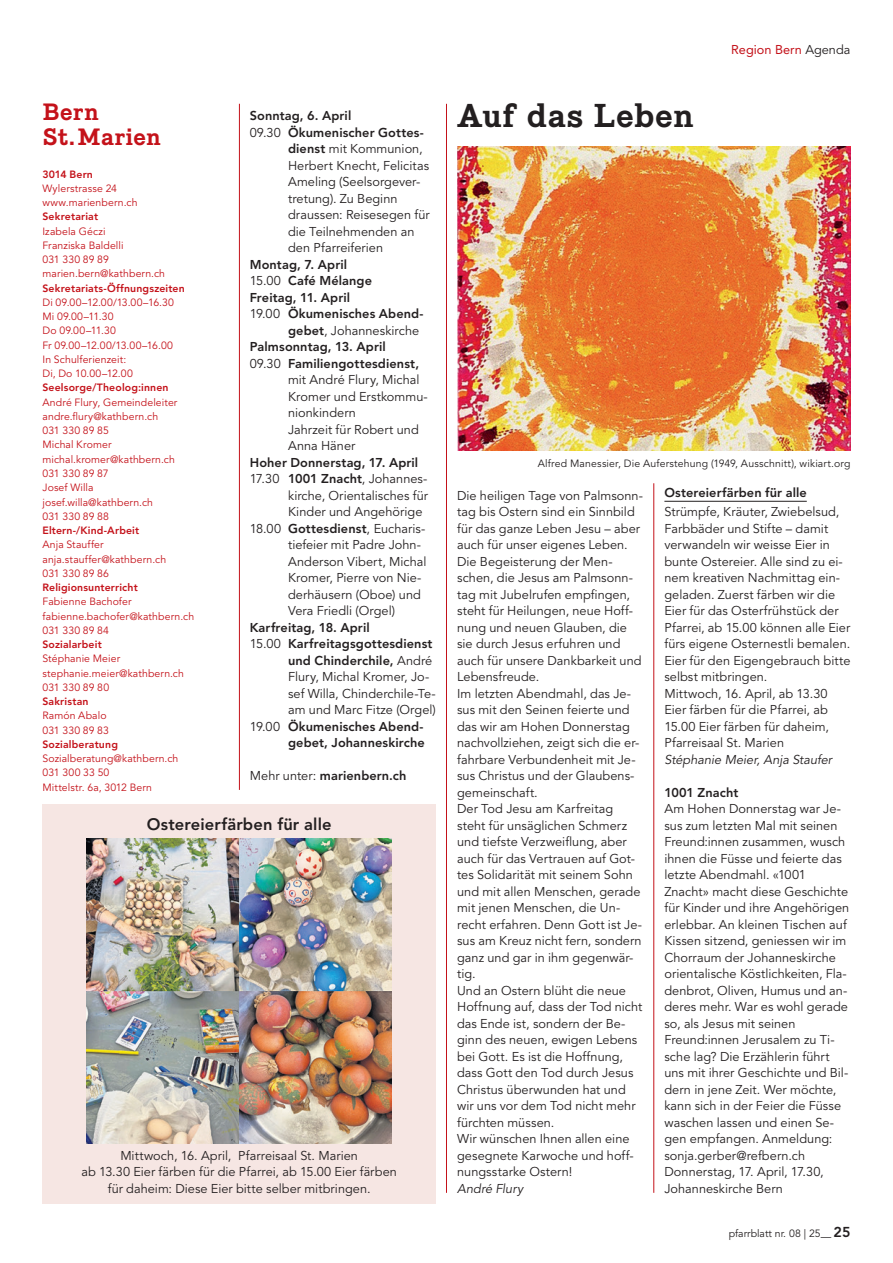
<style>
.page{position:relative;width:893px;height:1263px;background:#fff}
.page>*{position:absolute;margin:0;border:0;box-sizing:border-box;transform-origin:0 0}
.t1{font:700 31.5px "Piek";color:#231f20}
.t2{font:700 22.5px/24.8px "Piek";letter-spacing:.005em;color:#c4121a}
.t3{font:800 16.5px "Avenir LT Std";letter-spacing:.01em;color:#231f20}
.t4{font:12.75px/16.5px "Avenir LT Std";letter-spacing:.005em;color:#231f20}
.t5{font:800 12.75px "Avenir LT Std";letter-spacing:.01em;color:#231f20}
.t6{font:italic 12.75px "Avenir LT Std";color:#231f20}
.t7{font:12.75px "Avenir LT Std";color:#c4121a}
.t8{font:10.5px/14.2px "Avenir LT Std";letter-spacing:.01em;color:#c4121a}
.t9{font:800 10.5px "Avenir LT Std";letter-spacing:.015em;color:#c4121a}
.t10{font:10.5px "Avenir LT Std";letter-spacing:.015em;color:#231f20}
.s1{font-weight:400}
.s2{font-weight:800}
.s3{color:#231f20}
.s4{font-weight:800;font-size:14.25px}
</style>
<div class="page">
<hr style="left:664px;top:501px;width:143px;height:1px;background:#231f20">
<hr style="left:653px;top:483px;width:1px;height:710px;background:#c4121a">
<hr style="left:239px;top:104px;width:1px;height:686px;background:#c4121a">
<hr style="left:446px;top:104px;width:1px;height:1089px;background:#c4121a">
<img style="left:457px;top:147px;width:393px;height:303px">
<div style="left:43px;top:804px;width:393px;height:399px;background:#f6e6e3"></div>
<img style="left:87px;top:838px;width:305px;height:305px">
<h2 class="t2" style="left:43px;top:100px;width:120px">Bern<br>St.Marien</h2>
<p class="t9" style="left:43px;top:168px;width:52px">3014 Bern</p>
<p class="t8" style="left:43px;top:181px;width:97px">Wylerstrasse 24 www.marienbern.ch</p>
<p class="t9" style="left:43px;top:211px;width:57px">Sekretariat</p>
<p class="t8" style="left:43px;top:224px;width:124px">Izabela Géczi<br>Franziska Baldelli<br>031 330 89 89 marien.bern@kathbern.ch</p>
<p class="t9" style="left:43px;top:282px;width:144px">Sekretariats-Öffnungszeiten</p>
<p class="t8" style="left:43px;top:295px;width:133px">Di 09.00–12.00/13.00–16.30<br>Mi 09.00–11.30<br>Do 09.00–11.30<br>Fr 09.00–12.00/13.00–16.00<br>In Schulferienzeit:<br>Di, Do 10.00–12.00</p>
<p class="t9" style="left:43px;top:382px;width:128px">Seelsorge/Theolog:innen</p>
<p class="t8" style="left:43px;top:395px;width:136px">André Flury, Gemeindeleiter andre.flury@kathbern.ch<br>031 330 89 85<br>Michal Kromer michal.kromer@kathbern.ch<br>031 330 89 87<br>Josef Willa josef.willa@kathbern.ch<br>031 330 89 88</p>
<p class="t9" style="left:43px;top:524px;width:98px">Eltern-/Kind-Arbeit</p>
<p class="t8" style="left:43px;top:538px;width:125px">Anja Stauffer anja.stauffer@kathbern.ch<br>031 330 89 86</p>
<p class="t9" style="left:43px;top:581px;width:97px">Religionsunterricht</p>
<p class="t8" style="left:43px;top:595px;width:153px">Fabienne Bachofer fabienne.bachofer@kathbern.ch<br>031 330 89 84</p>
<p class="t9" style="left:43px;top:638px;width:61px">Sozialarbeit</p>
<p class="t8" style="left:43px;top:652px;width:143px">Stéphanie Meier stephanie.meier@kathbern.ch<br>031 330 89 80</p>
<p class="t9" style="left:43px;top:695px;width:48px">Sakristan</p>
<p class="t8" style="left:43px;top:709px;width:68px">Ramón Abalo<br>031 330 89 83</p>
<p class="t9" style="left:43px;top:738px;width:77px">Sozialberatung</p>
<p class="t8" style="left:43px;top:751px;width:137px">Sozialberatung@kathbern.ch<br>031 300 33 50<br>Mittelstr. 6a, 3012 Bern</p>
<p class="t5" style="left:250px;top:108px;width:103px">Sonntag, 6. April</p>
<p class="t5" style="left:250px;top:125px;width:175px"><span class="s1">09.30</span> Ökumenischer Gottes-</p>
<p class="t4" style="left:288px;top:141px;width:136px"><span class="s2">dienst</span> mit Kommunion,</p>
<p class="t4" style="left:288px;top:157px;width:142px">Herbert Knecht, Felicitas</p>
<p class="t4" style="left:288px;top:174px;width:134px">Ameling (Seelsorgever-</p>
<p class="t4" style="left:288px;top:190px;width:111px">tretung). Zu Beginn</p>
<p class="t4" style="left:288px;top:207px;width:143px">draussen: Reisesegen für</p>
<p class="t4" style="left:288px;top:223px;width:128px">die Teilnehmenden an</p>
<p class="t4" style="left:288px;top:240px;width:97px">den Pfarreiferien</p>
<p class="t5" style="left:250px;top:257px;width:99px">Montag, 7. April</p>
<p class="t5" style="left:250px;top:273px;width:124px"><span class="s1">15.00</span> Café Mélange</p>
<p class="t5" style="left:250px;top:290px;width:102px">Freitag, 11. April</p>
<p class="t5" style="left:250px;top:306px;width:175px"><span class="s1">19.00</span> Ökumenisches Abend-</p>
<p class="t4" style="left:288px;top:322px;width:133px"><span class="s2">gebet</span>, Johanneskirche</p>
<p class="t5" style="left:250px;top:339px;width:137px">Palmsonntag, 13. April</p>
<p class="t5" style="left:250px;top:356px;width:171px"><span class="s1">09.30</span> Familiengottesdienst,</p>
<p class="t4" style="left:288px;top:372px;width:133px">mit André Flury, Michal</p>
<p class="t4" style="left:288px;top:388px;width:141px">Kromer und Erstkommu-</p>
<p class="t4" style="left:288px;top:405px;width:69px">nionkindern</p>
<p class="t4" style="left:288px;top:421px;width:132px">Jahrzeit für Robert und</p>
<p class="t4" style="left:288px;top:438px;width:69px">Anna Häner</p>
<p class="t5" style="left:250px;top:455px;width:170px">Hoher Donnerstag, 17. April</p>
<p class="t4" style="left:250px;top:471px;width:179px">17.30 <span class="s2">1001 Znacht</span>, Johannes-</p>
<p class="t4" style="left:288px;top:487px;width:141px">kirche, Orientalisches für</p>
<p class="t4" style="left:288px;top:504px;width:136px">Kinder und Angehörige</p>
<p class="t4" style="left:250px;top:520px;width:177px">18.00 <span class="s2">Gottesdienst</span>, Eucharis-</p>
<p class="t4" style="left:288px;top:537px;width:135px">tiefeier mit Padre John-</p>
<p class="t4" style="left:288px;top:553px;width:140px">Anderson Vibert, Michal</p>
<p class="t4" style="left:288px;top:570px;width:135px">Kromer, Pierre von Nie-</p>
<p class="t4" style="left:288px;top:586px;width:134px">derhäusern (Oboe) und</p>
<p class="t4" style="left:288px;top:603px;width:108px">Vera Friedli (Orgel)</p>
<p class="t5" style="left:250px;top:620px;width:121px">Karfreitag, 18. April</p>
<p class="t5" style="left:250px;top:636px;width:184px"><span class="s1">15.00</span> Karfreitagsgottesdienst</p>
<p class="t5" style="left:288px;top:653px;width:146px">und Chinderchile, <span class="s1">André</span></p>
<p class="t4" style="left:288px;top:669px;width:143px">Flury, Michal Kromer, Jo-</p>
<p class="t4" style="left:288px;top:685px;width:149px">sef Willa, Chinderchile-Te-</p>
<p class="t4" style="left:288px;top:702px;width:149px">am und Marc Fitze (Orgel)</p>
<p class="t5" style="left:250px;top:719px;width:175px"><span class="s1">19.00</span> Ökumenisches Abend-</p>
<p class="t5" style="left:288px;top:735px;width:138px">gebet, Johanneskirche</p>
<p class="t5" style="left:250px;top:768px;width:158px"><span class="s1">Mehr unter:</span> marienbern.ch</p>
<p class="t3" style="left:147px;top:814px;width:186px">Ostereierfärben für alle</p>
<p class="t4" style="left:81px;top:1147px;width:317px;text-align:center">Mittwoch, 16. April, Pfarreisaal St. Marien<br>ab 13.30 Eier färben für die Pfarrei, ab 15.00 Eier färben für daheim: Diese Eier bitte selber mitbringen.</p>
<h1 class="t1" style="left:457px;top:96px;width:238px">Auf das Leben</h1>
<p class="t7" style="left:731px;top:42px;width:121px">Region Bern <span class="s3">Agenda</span></p>
<p class="t10" style="left:538px;top:457px;width:314px">Alfred Manessier, Die Auferstehung (1949, Ausschnitt), wikiart.org</p>
<p class="t4" style="left:457px;top:487px;width:188px">Die heiligen Tage von Palmsonn&shy;tag bis Ostern sind ein Sinnbild für das ganze Leben Jesu – aber auch für unser eigenes Leben.<br>Die Begeisterung der Men&shy;schen, die Jesus am Palmsonn&shy;tag mit Jubelrufen empfingen, steht für Heilungen, neue Hoff&shy;nung und neuen Glauben, die sie durch Jesus erfuhren und auch für unsere Dankbarkeit und<br>Lebensfreude.<br>Im letzten Abendmahl, das Je&shy;sus mit den Seinen feierte und das wir am Hohen Donnerstag nachvollziehen, zeigt sich die er&shy;fahrbare Verbundenheit mit Je&shy;sus Christus und der Glaubens&shy;gemeinschaft.<br>Der Tod Jesu am Karfreitag steht für unsäglichen Schmerz und tiefste Verzweiflung, aber auch für das Vertrauen auf Got&shy;tes Solidarität mit seinem Sohn und mit allen Menschen, gerade mit jenen Menschen, die Un&shy;recht erfahren. Denn Gott ist Je&shy;sus am Kreuz nicht fern, sondern ganz und gar in ihm gegenwär&shy;tig.<br>Und an Ostern blüht die neue<br>Hoffnung auf, dass der Tod nicht das Ende ist, sondern der Be&shy;ginn des neuen, ewigen Lebens bei Gott. Es ist die Hoffnung, dass Gott den Tod durch Jesus<br>Christus überwunden hat und wir uns vor dem Tod nicht mehr fürchten müssen.<br>Wir wünschen Ihnen allen eine gesegnete Karwoche und hoff&shy;nungsstarke Ostern!</p>
<p class="t6" style="left:457px;top:1181px;width:68px">André Flury</p>
<p class="t5" style="left:664px;top:485px;width:144px">Ostereierfärben für alle</p>
<p class="t4" style="left:664px;top:504px;width:188px">Strümpfe, Kräuter, Zwiebelsud,<br>Farbbäder und Stifte – damit verwandeln wir weisse Eier in bunte Ostereier. Alle sind zu ei&shy;nem kreativen Nachmittag ein&shy;geladen. Zuerst färben wir die<br>Eier für das Osterfrühstück der<br>Pfarrei, ab 15.00 können alle Eier fürs eigene Osternestli bemalen.<br>Eier für den Eigengebrauch bitte selbst mitbringen.<br>Mittwoch, 16. April, ab 13.30<br>Eier färben für die Pfarrei, ab<br>15.00 Eier färben für daheim,<br>Pfarreisaal St. Marien</p>
<p class="t6" style="left:664px;top:752px;width:169px">Stéphanie Meier, Anja Staufer</p>
<p class="t5" style="left:664px;top:785px;width:75px">1001 Znacht</p>
<p class="t4" style="left:664px;top:801px;width:186px">Am Hohen Donnerstag war Je&shy;sus zum letzten Mal mit seinen<br>Freund:innen zusammen, wusch ihnen die Füsse und feierte das letzte Abendmahl. «1001<br>Znacht» macht diese Geschichte für Kinder und ihre Angehörigen erlebbar. An kleinen Tischen auf<br>Kissen sitzend, geniessen wir im<br>Chorraum der Johanneskirche orientalische Köstlichkeiten, Fla&shy;denbrot, Oliven, Humus und an&shy;deres mehr. War es wohl gerade so, als Jesus mit seinen<br>Freund:innen Jerusalem zu Ti&shy;sche lag? Die Erzählerin führt uns mit ihrer Geschichte und Bil&shy;dern in jene Zeit. Wer möchte, kann sich in der Feier die Füsse waschen lassen und einen Se&shy;gen empfangen. Anmeldung: sonja.gerber@refbern.ch<br>Donnerstag, 17. April, 17.30,<br>Johanneskirche Bern</p>
<p class="t10" style="left:729px;top:1228px;width:123px">pfarrblatt nr. 08 | 25— <span class="s4">25</span></p>
</div>
